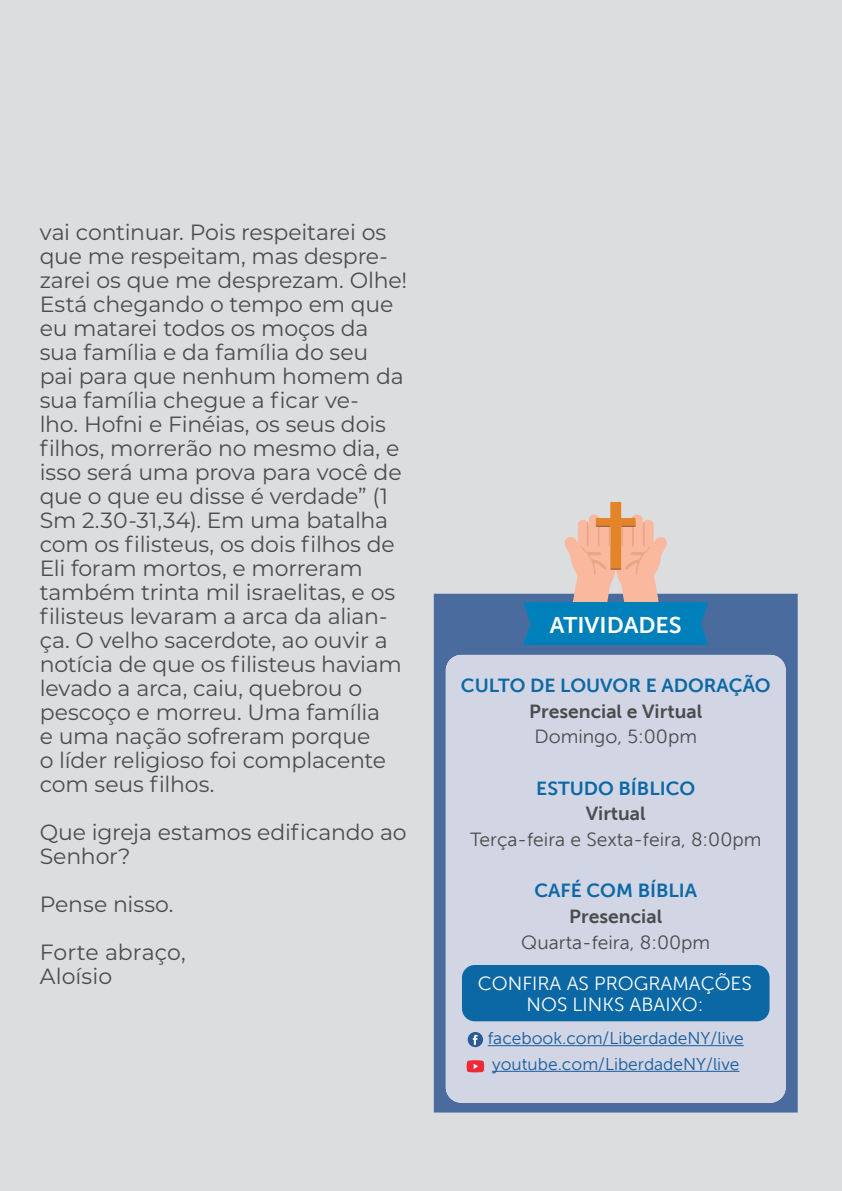
<style>
.page{position:relative;width:842px;height:1191px;background:#dcdddf}
.page>*{position:absolute;margin:0;border:0;box-sizing:border-box;transform-origin:0 0}
.t1{font:22.8px "Museo Sans 700";color:#fff}
.t2{font:22px/24px "Montserrat";letter-spacing:-.01em;color:#4b4c4d}
.t3{font:19px "Museo Sans 300";color:#4b4c4d}
.t4{font:19px "Museo Sans 700";color:#0c68a5}
.t5{font:19px/21.2px "Museo Sans 300";color:#fff;text-align:center}
.t6{font:19px "Museo Sans 700";color:#4b4c4d}
.t7{font:17.2px/25.6px "Museo Sans 300";color:#175d9e}
</style>
<div class="page">
<div style="left:434px;top:593px;width:364px;height:519px;background:#496b9d"></div>
<div style="left:446px;top:655px;width:340px;height:447px;background:#d1d5e4;border-radius:15px"></div>
<svg style="left:564px;top:502px;width:103px;height:100px;background:#e8baa5"></svg>
<hr style="left:488px;top:1045px;width:256px;height:1px;background:#175d9e">
<hr style="left:492px;top:1070px;width:247px;height:1px;background:#175d9e">
<div style="left:462px;top:965px;width:307px;height:56px;background:#0c68a5;border-radius:13px"></div>
<svg style="left:467px;top:1060px;width:17px;height:12px"></svg>
<div style="left:468px;top:1032px;width:15px;height:15px;background:#2b5a97;border-radius:50%"></div>
<svg style="left:473px;top:1035px;width:4px;height:9px"></svg>
<div style="left:531px;top:602px;width:170px;height:43px;background:#0080bb"></div>
<svg style="left:523px;top:602px;width:8px;height:43px"></svg>
<svg style="left:701px;top:602px;width:7px;height:43px"></svg>
<p class="t2" style="left:40px;top:219px;width:369px">vai continuar. Pois respeitarei os que me respeitam, mas despre&shy;zarei os que me desprezam. Olhe!<br>Está chegando o tempo em que eu matarei todos os moços da sua família e da família do seu<br>pai para que nenhum homem da sua família chegue a ficar ve-<br>lho. Hofni e Finéias, os seus dois filhos, morrerão no mesmo dia, e isso será uma prova para você de que o que eu disse é verdade” (1<br>Sm 2.30-31,34). Em uma batalha com os filisteus, os dois filhos de<br>Eli foram mortos, e morreram também trinta mil israelitas, e os filisteus levaram a arca da alian&shy;ça. O velho sacerdote, ao ouvir a notícia de que os filisteus haviam levado a arca, caiu, quebrou o pescoço e morreu. Uma família<br>e uma nação sofreram porque<br>o líder religioso foi complacente com seus filhos.</p>
<p class="t2" style="left:40px;top:819px;width:369px">Que igreja estamos edificando ao<br>Senhor?</p>
<p class="t2" style="left:40px;top:879px;width:148px;line-height:48px">Pense nisso.<br>Forte abraço,</p>
<p class="t2" style="left:40px;top:963px;width:74px">Aloísio</p>
<p class="t1" style="left:550px;top:612px;width:134px">ATIVIDADES</p>
<p class="t4" style="left:461px;top:675px;width:311px">CULTO DE LOUVOR E ADORAÇÃO</p>
<p class="t6" style="left:529px;top:700px;width:174px">Presencial e Virtual</p>
<p class="t3" style="left:534px;top:726px;width:164px">Domingo, 5:00pm</p>
<p class="t4" style="left:536px;top:777px;width:160px">ESTUDO BÍBLICO</p>
<p class="t6" style="left:586px;top:803px;width:61px">Virtual</p>
<p class="t3" style="left:470px;top:829px;width:293px">Terça-feira e Sexta-feira, 8:00pm</p>
<p class="t4" style="left:534px;top:880px;width:164px">CAFÉ COM BÍBLIA</p>
<p class="t6" style="left:569px;top:905px;width:94px">Presencial</p>
<p class="t3" style="left:521px;top:931px;width:190px">Quarta-feira, 8:00pm</p>
<p class="t5" style="left:478px;top:973px;width:276px">CONFIRA AS PROGRAMAÇÕES<br>NOS LINKS ABAIXO:</p>
<p class="t7" style="left:488px;top:1025px;width:257px">facebook.com/LiberdadeNY/live youtube.com/LiberdadeNY/live</p>
</div>
